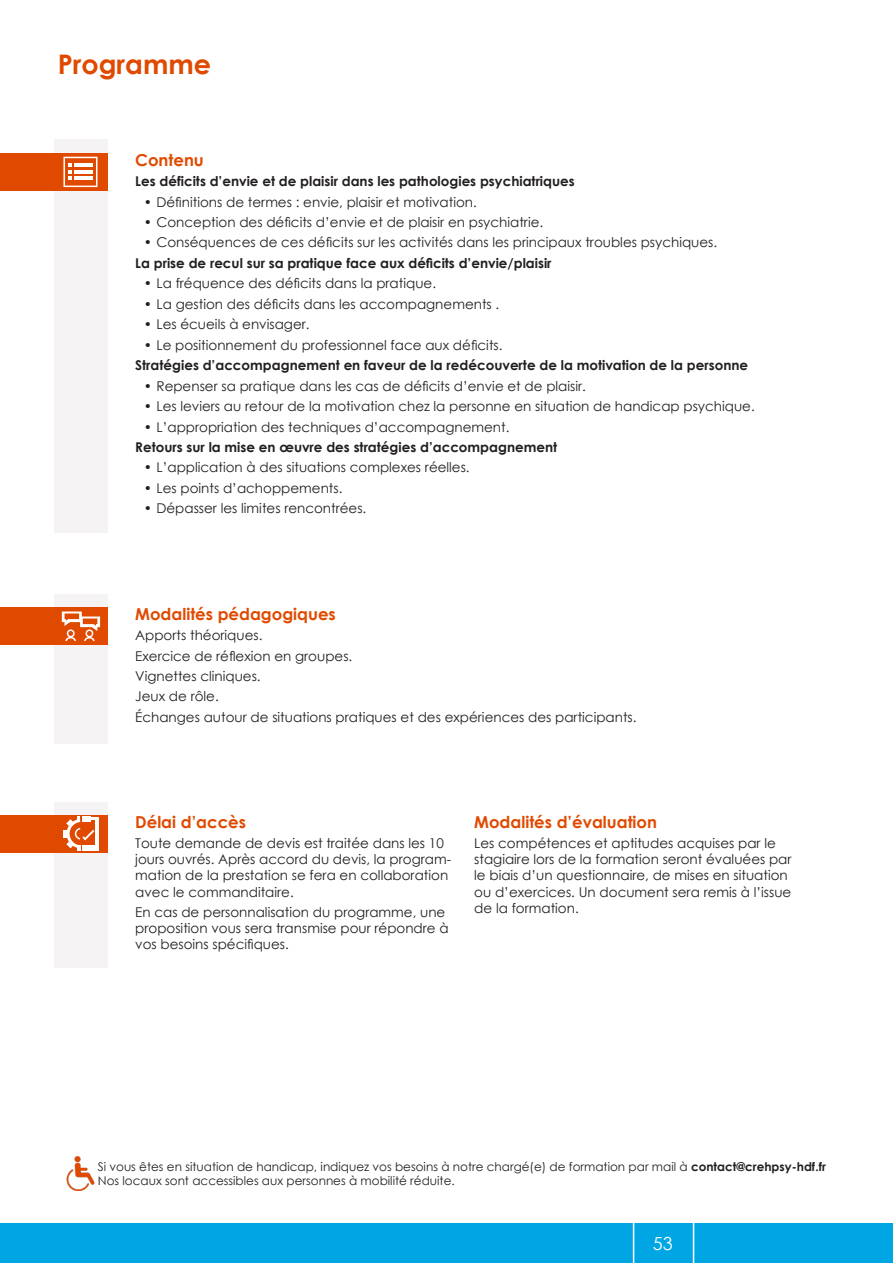
<style>
.page{position:relative;width:893px;height:1263px;background:#fff}
.page>*{position:absolute;margin:0;border:0;box-sizing:border-box;transform-origin:0 0}
.Som_niv_2_conduite{font:700 27px "Century Gothic";color:#e04a00}
.t1{font:18px "Century Gothic";color:#fff}
.Som_niv_2_conduite-2{font:700 16.5px "Century Gothic";color:#e04a00}
.Som_niv_2_conduite-3{font:13.5px/16.2px "Century Gothic";color:#231f20}
.Som_niv_2_conduite-4{font:700 13.5px "Century Gothic";color:#231f20}
.Som_niv_2_conduite-5{font:12px "Century Gothic";color:#231f20}
.s1{font-weight:700}
</style>
<div class="page">
<div style="left:0;top:1224px;width:893px;height:39px;background:#00a5e4"></div>
<hr style="left:633px;top:1215px;width:1px;height:48px;background:#fff">
<hr style="left:693px;top:1219px;width:1px;height:44px;background:#fff">
<div style="left:54px;top:139px;width:54px;height:394px;background:#f6f3f4"></div>
<div style="left:0;top:153px;width:107px;height:37px;background:#e04a00"></div>
<div style="left:54px;top:594px;width:54px;height:150px;background:#f6f3f4"></div>
<div style="left:0;top:608px;width:108px;height:37px;background:#e04a00"></div>
<div style="left:54px;top:801px;width:54px;height:166px;background:#f6f3f4"></div>
<div style="left:0;top:815px;width:108px;height:37px;background:#e04a00"></div>
<div style="left:63px;top:157px;width:34px;height:30px;border:2px solid #fff"></div>
<hr style="left:75px;top:164px;width:18px;height:3px;background:#fff">
<hr style="left:75px;top:170px;width:18px;height:4px;background:#fff">
<svg style="left:68px;top:164px;width:3px;height:16px"></svg>
<hr style="left:75px;top:177px;width:18px;height:3px;background:#fff">
<svg style="left:62px;top:611px;width:38px;height:31px"></svg>
<svg style="left:63px;top:817px;width:36px;height:34px"></svg>
<img style="left:66px;top:1157px;width:29px;height:34px">
<p class="Som_niv_2_conduite" style="left:58px;top:44px;width:155px">Programme</p>
<p class="Som_niv_2_conduite-2" style="left:135px;top:147px;width:70px">Contenu</p>
<p class="Som_niv_2_conduite-4" style="left:135px;top:171px;width:441px">Les déficits d’envie et de plaisir dans les pathologies psychiatriques</p>
<p class="Som_niv_2_conduite-3" style="left:144px;top:193px;width:335px">• Définitions de termes : envie, plaisir et motivation.</p>
<p class="Som_niv_2_conduite-3" style="left:144px;top:214px;width:401px">• Conception des déficits d’envie et de plaisir en psychiatrie.</p>
<p class="Som_niv_2_conduite-3" style="left:144px;top:234px;width:575px">• Conséquences de ces déficits sur les activités dans les principaux troubles psychiques.</p>
<p class="Som_niv_2_conduite-4" style="left:135px;top:253px;width:418px">La prise de recul sur sa pratique face aux déficits d’envie/plaisir</p>
<p class="Som_niv_2_conduite-3" style="left:144px;top:275px;width:294px">• La fréquence des déficits dans la pratique.</p>
<p class="Som_niv_2_conduite-3" style="left:144px;top:296px;width:357px">• La gestion des déficits dans les accompagnements .</p>
<p class="Som_niv_2_conduite-3" style="left:144px;top:316px;width:167px">• Les écueils à envisager.</p>
<p class="Som_niv_2_conduite-3" style="left:144px;top:337px;width:360px">• Le positionnement du professionnel face aux déficits.</p>
<p class="Som_niv_2_conduite-4" style="left:135px;top:355px;width:614px">Stratégies d’accompagnement en faveur de la redécouverte de la motivation de la personne</p>
<p class="Som_niv_2_conduite-3" style="left:144px;top:377px;width:444px">• Repenser sa pratique dans les cas de déficits d’envie et de plaisir.</p>
<p class="Som_niv_2_conduite-3" style="left:144px;top:398px;width:613px">• Les leviers au retour de la motivation chez la personne en situation de handicap psychique.</p>
<p class="Som_niv_2_conduite-3" style="left:144px;top:418px;width:367px">• L’appropriation des techniques d’accompagnement.</p>
<p class="Som_niv_2_conduite-4" style="left:135px;top:437px;width:424px">Retours sur la mise en œuvre des stratégies d’accompagnement</p>
<p class="Som_niv_2_conduite-3" style="left:144px;top:459px;width:327px">• L’application à des situations complexes réelles.</p>
<p class="Som_niv_2_conduite-3" style="left:144px;top:480px;width:200px">• Les points d’achoppements.</p>
<p class="Som_niv_2_conduite-3" style="left:144px;top:500px;width:224px">• Dépasser les limites rencontrées.</p>
<p class="Som_niv_2_conduite-2" style="left:135px;top:601px;width:202px">Modalités pédagogiques</p>
<p class="Som_niv_2_conduite-3" style="left:135px;top:627px;width:129px">Apports théoriques.</p>
<p class="Som_niv_2_conduite-3" style="left:135px;top:647px;width:219px">Exercice de réflexion en groupes.</p>
<p class="Som_niv_2_conduite-3" style="left:135px;top:668px;width:127px">Vignettes cliniques.</p>
<p class="Som_niv_2_conduite-3" style="left:135px;top:688px;width:85px">Jeux de rôle.</p>
<p class="Som_niv_2_conduite-3" style="left:135px;top:709px;width:503px">Échanges autour de situations pratiques et des expériences des participants.</p>
<p class="Som_niv_2_conduite-2" style="left:135px;top:809px;width:112px">Délai d’accès</p>
<p class="Som_niv_2_conduite-3" style="left:135px;top:835px;width:317px">Toute demande de devis est traitée dans les 10 jours ouvrés. Après accord du devis, la program&shy;mation de la prestation se fera en collaboration avec le commanditaire.</p>
<p class="Som_niv_2_conduite-3" style="left:135px;top:904px;width:315px">En cas de personnalisation du programme, une proposition vous sera transmise pour répondre à vos besoins spécifiques.</p>
<p class="Som_niv_2_conduite-2" style="left:474px;top:809px;width:184px">Modalités d’évaluation</p>
<p class="Som_niv_2_conduite-3" style="left:474px;top:835px;width:319px">Les compétences et aptitudes acquises par le stagiaire lors de la formation seront évaluées par le biais d’un questionnaire, de mises en situation ou d’exercices. Un document sera remis à l’issue de la formation.</p>
<p class="Som_niv_2_conduite-5" style="left:98px;top:1158px;width:730px">Si vous êtes en situation de handicap, indiquez vos besoins à notre chargé(e) de formation par mail à <span class="s1">contact@crehpsy-hdf.fr</span></p>
<p class="Som_niv_2_conduite-5" style="left:98px;top:1173px;width:358px">Nos locaux sont accessibles aux personnes à mobilité réduite.</p>
<h2 class="t1" style="left:653px;top:1231px;width:21px">53</h2>
</div>
